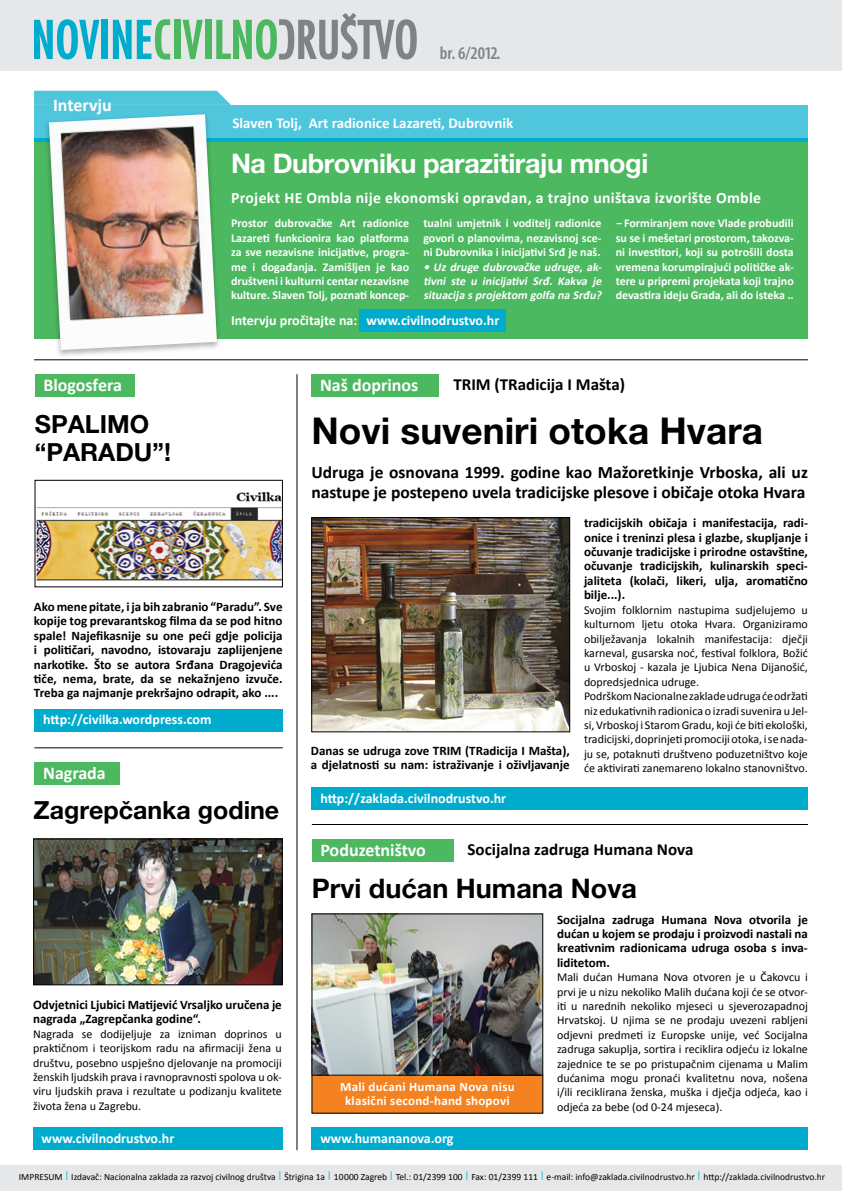
<style>
.page{position:relative;width:842px;height:1191px;background:#fff}
.page>*{position:absolute;margin:0;border:0;box-sizing:border-box;transform-origin:0 0}
.t1{font:700 37px "Helvetica";color:#000}
.t2{font:700 27px "Helvetica";letter-spacing:-.015em;color:#fff}
.t3{font:700 27px "Helvetica";color:#000}
.t4{font:700 25px/28px "Helvetica";color:#000}
.t5{font:700 18px "Calibri";color:#fff}
.t6{font:600 condensed 18px "Myriad Pro";letter-spacing:-.02em;color:#808285}
.t7{font:700 17.5px/20px "Calibri";color:#000}
.t8{font:700 17px "Calibri";color:#000}
.t9{font:700 15.8px "Calibri";letter-spacing:.02em;color:#fff}
.t10{font:700 15px "Calibri";color:#fff}
.t11{font:700 14px "Calibri";color:#fff}
.t12{font:700 13px/14.4px "Calibri";color:#000;text-align:justify}
.t13{font:700 13px/14.4px "Calibri";letter-spacing:.02em;color:#fff;text-align:center}
.t14{font:12px/14.4px "Calibri";color:#000;text-align:justify}
.t15{font:700 12px/14.4px "Calibri";color:#fff;text-align:justify}
.t16{font:italic 700 12px/14.4px "Calibri";color:#fff;text-align:justify}
.t17{font:9.5px "Calibri";color:#000}
.s1{font-style:italic}
.s2{color:#00accd}
</style>
<div class="page">
<div style="left:35px;top:374px;width:99px;height:23px;background:#4cb860"></div>
<img style="left:37px;top:492px;width:244px;height:90px">
<div style="left:35px;top:480px;width:248px;height:107px;border:1px solid #000"></div>
<div style="left:33px;top:1127px;width:249px;height:23px;background:#00accd"></div>
<div style="left:35px;top:762px;width:85px;height:23px;background:#4cb860"></div>
<div style="left:35px;top:709px;width:248px;height:23px;background:#00accd"></div>
<hr style="left:34px;top:747px;width:249px;height:1px;background:#000">
<hr style="left:297px;top:374px;width:1px;height:776px;background:#000">
<div style="left:0;top:1165px;width:842px;height:26px;background:#e6e7e8"></div>
<div style="left:0;top:0;width:842px;height:71px;background:#e6e7e8"></div>
<svg style="left:34px;top:19px;width:65px;height:41px"></svg>
<div style="left:102px;top:20px;width:6px;height:39px;background:#00accd"></div>
<div style="left:174px;top:20px;width:6px;height:39px;background:#4cb860"></div>
<svg style="left:183px;top:20px;width:20px;height:39px"></svg>
<div style="left:205px;top:20px;width:6px;height:39px;background:#4cb860"></div>
<svg style="left:113px;top:19px;width:57px;height:41px"></svg>
<svg style="left:216px;top:13px;width:201px;height:47px"></svg>
<div style="left:34px;top:105px;width:774px;height:233px;background:#4cb860"></div>
<div style="left:34px;top:137px;width:774px;height:5px;background:#00accd"></div>
<div style="left:34px;top:105px;width:774px;height:32px;background:#50c6dd"></div>
<div style="left:44px;top:112px;width:178px;height:246px;background:#000;opacity:.3"></div>
<img style="left:49px;top:114px;width:168px;height:236px">
<svg style="left:34px;top:91px;width:197px;height:14px;background:#57c8de"></svg>
<div style="left:359px;top:309px;width:146px;height:23px;background:#00accd"></div>
<hr style="left:34px;top:359px;width:774px;height:1px;background:#000">
<div style="left:312px;top:374px;width:127px;height:23px;background:#4cb860"></div>
<img style="left:314px;top:519px;width:254px;height:211px">
<div style="left:312px;top:517px;width:258px;height:215px;border:1px solid #000"></div>
<div style="left:312px;top:1075px;width:231px;height:38px;background:#f58220"></div>
<div style="left:312px;top:1075px;width:231px;height:38px;border:1px solid #000"></div>
<hr style="left:312px;top:824px;width:496px;height:1px;background:#000">
<div style="left:312px;top:787px;width:496px;height:23px;background:#00accd"></div>
<div style="left:312px;top:839px;width:142px;height:22px;background:#4cb860"></div>
<div style="left:312px;top:1127px;width:496px;height:23px;background:#00accd"></div>
<img style="left:36px;top:841px;width:244px;height:142px">
<div style="left:34px;top:839px;width:248px;height:146px;border:1px solid #000"></div>
<img style="left:314px;top:915px;width:227px;height:158px">
<div style="left:312px;top:913px;width:231px;height:162px;border:1px solid #000"></div>
<h3 class="t5" style="left:53px;top:94px;width:60px">Intervju</h3>
<h3 class="t5" style="left:43px;top:373px;width:80px">Blogosfera</h3>
<h3 class="t5" style="left:44px;top:373px;width:64px">Nagrada</h3>
<h3 class="t4" style="left:35px;top:409px;width:138px">SPALIMO “PARADU”!</h3>
<h3 class="t6" style="left:440px;top:43px;width:62px">br. 6/2012.</h3>
<p class="t10" style="left:232px;top:114px;width:282px">Slaven Tolj, Art radionice Lazareti, Dubrovnik</p>
<h2 class="t2" style="left:231px;top:147px;width:419px">Na Dubrovniku parazitiraju mnogi</h2>
<h3 class="t9" style="left:231px;top:188px;width:532px">Projekt HE Ombla nije ekonomski opravdan, a trajno uništava izvorište Omble</h3>
<p class="t15" style="left:231px;top:216px;width:180px">Prostor dubrovačke Art radionice Lazareti funkcionira kao platforma za sve nezavisne inicijative, progra&shy;me i događanja. Zamišljen je kao društveni i kulturni centar nezavisne kulture. Slaven Tolj, poznati koncep-</p>
<p class="t15" style="left:423px;top:216px;width:180px">tualni umjetnik i voditelj radionice govori o planovima, nezavisnoj sce&shy;ni Dubrovnika i inicijativi Srđ je naš.</p>
<p class="t15" style="left:616px;top:216px;width:180px"><span class="s1">−</span> Formiranjem nove Vlade probudili su se i mešetari prostorom, takozva&shy;ni investitori, koji su potrošili dosta vremena korumpirajući političke ak&shy;tere u pripremi projekata koji trajno devastira ideju Grada, ali do isteka ..</p>
<p class="t16" style="left:423px;top:259px;width:182px">• Uz druge dubrovačke udruge, ak&shy;tivni ste u inicijativi Srđ. Kakva je situacija sprojektom golfa na Srđu?</p>
<p class="t11" style="left:231px;top:311px;width:270px">Intervju pročitajte na: www.civilnodrustvo.hr</p>
<h3 class="t5" style="left:320px;top:373px;width:100px">Naš doprinos</h3>
<h3 class="t8" style="left:453px;top:374px;width:173px">TRIM (TRadicija I Mašta)</h3>
<h1 class="t1" style="left:311px;top:408px;width:453px">Novi suveniri otoka Hvara</h1>
<h3 class="t7" style="left:311px;top:462px;width:498px">Udruga je osnovana 1999. godine kao Mažoretkinje Vrboska, ali uz nastupe je postepeno uvela tradicijske plesove i običaje otoka Hvara</h3>
<p class="t12" style="left:34px;top:599px;width:250px">Ako mene pitate, i ja bih zabranio “Paradu”. Sve kopije tog prevarantskog filma da se pod hitno spale! Najefikasnije su one peći gdje policija i političari, navodno, istovaraju zaplijenjene narkotike. Što se autora Srđana Dragojevića tiče, nema, brate, da se nekažnjeno izvuče.<br>Treba ga najmanje prekršajno odrapit, ako ....</p>
<p class="t11" style="left:43px;top:711px;width:170px">http://civilka.wordpress.com</p>
<h3 class="t5" style="left:44px;top:761px;width:64px">Nagrada</h3>
<h3 class="t4" style="left:34px;top:795px;width:247px">Zagrepčanka godine</h3>
<p class="t12" style="left:33px;top:997px;width:250px">Odvjetnici Ljubici Matijević Vrsaljko uručena je nagrada „Zagrepčanka godine“.</p>
<p class="t14" style="left:33px;top:1026px;width:250px">Nagrada se dodijeljuje za izniman doprinos u praktičnom i teorijskom radu na afirmaciji žena u društvu, posebno uspješno djelovanje na promociji ženskih ljudskih prava i ravnopravnosti spolova u ok&shy;viru ljudskih prava i rezultate u podizanju kvalitete života žena u Zagrebu.</p>
<p class="t11" style="left:42px;top:1129px;width:134px">www.civilnodrustvo.hr</p>
<p class="t12" style="left:311px;top:743px;width:260px">Danas se udruga zove TRIM (TRadicija I Mašta), a djelatnosti su nam: istraživanje i oživljavanje</p>
<p class="t11" style="left:320px;top:789px;width:187px">http://zaklada.civilnodrustvo.hr</p>
<p class="t12" style="left:584px;top:516px;width:225px">tradicijskih običaja i manifestacija, radi&shy;onice i treninzi plesa i glazbe, skupljanje i očuvanje tradicijske i prirodne ostavštine, očuvanje tradicijskih, kulinarskih speci&shy;jaliteta (kolači, likeri, ulja, aromatično bilje...).</p>
<p class="t14" style="left:584px;top:602px;width:225px;text-align:left">Svojim folklornim nastupima sudjelujemo u kulturnom ljetu otoka Hvara. Organiziramo obilježavanja lokalnih manifestacija: dječji karneval, gusarska noć, festival folklora, Božić u Vrboskoj - kazala je Ljubica Nena Dijanošić, dopredsjednica udruge.<br>Podrškom Nacionalne zaklade udruga će održati niz edukativnih radionica o izradi suvenira u Jel&shy;si, Vrboskoj i Starom Gradu, koji će biti ekološki, tradicijski, doprinjeti promociji otoka, i se nada&shy;ju se, potaknuti društveno poduzetništvo koje će aktivirati zanemareno lokalno stanovništvo.</p>
<h3 class="t5" style="left:320px;top:838px;width:107px">Poduzetništvo</h3>
<h2 class="t3" style="left:312px;top:871px;width:327px">Prvi dućan Humana Nova</h2>
<p class="t12" style="left:557px;top:912px;width:252px">Socijalna zadruga Humana Nova otvorila je dućan u kojem se prodaju i proizvodi nastali na kreativnim radionicama udruga osoba s inva&shy;liditetom.</p>
<p class="t14" style="left:557px;top:970px;width:252px">Mali dućan Humana Nova otvoren je u Čakovcu i prvi je u nizu nekoliko Malih dućana koji će se otvor&shy;iti u narednih nekoliko mjeseci u sjeverozapadnoj Hrvatskoj. U njima se ne prodaju uvezeni rabljeni odjevni predmeti iz Europske unije, već Socijalna zadruga sakuplja, sortira i reciklira odjeću iz lokalne zajednice te se po pristupačnim cijenama u Malim dućanima mogu pronaći kvalitetnu nova, nošena i/ili reciklirana ženska, muška i dječja odjeća, kao i odjeća za bebe (od 0-24 mjeseca).</p>
<h3 class="t8" style="left:467px;top:838px;width:227px">Socijalna zadruga Humana Nova</h3>
<p class="t13" style="left:340px;top:1079px;width:176px">Mali dućani Humana Nova nisu klasični second-hand shopovi</p>
<p class="t11" style="left:320px;top:1129px;width:135px">www.humananova.org</p>
<p class="t17" style="left:19px;top:1170px;width:808px">IMPRESUM <span class="s2">|</span> Izdavač: Nacionalna zaklada za razvoj civilnog društva <span class="s2">|</span> Štrigina 1a <span class="s2">|</span> 10000 Zagreb <span class="s2">|</span> Tel.: 01/2399 100 <span class="s2">|</span> Fax: 01/2399 111 <span class="s2">|</span> e-mail: info@zaklada.civilnodrustvo.hr <span class="s2">|</span> http://zaklada.civilnodrustvo.hr</p>
</div>
